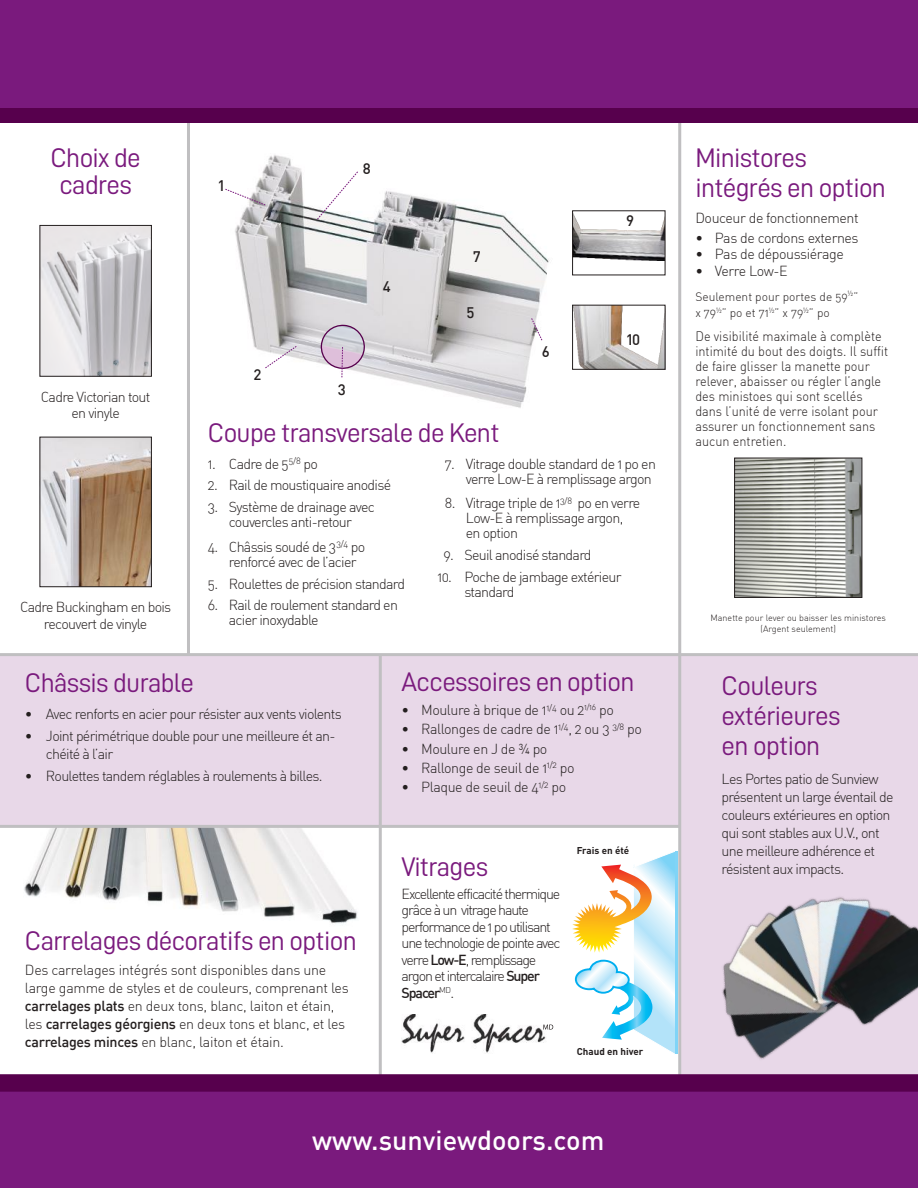
<style>
.page{position:relative;width:918px;height:1188px;background:#fff}
.page>*{position:absolute;margin:0;border:0;box-sizing:border-box;transform-origin:0 0}
.t1{font:27px/30px "D DIN";letter-spacing:-.025em;color:#7a1a7d}
.t2{font:500 27px "DIN";color:#fff}
.t3{font:500 15px "DIN";color:#241f1f}
.t4{font:14.25px/15px "DIN Light Alternate";letter-spacing:-.05em;color:#241f1f}
.t5{font:14.25px/18px "DIN Light Alternate";letter-spacing:-.02em;color:#241f1f}
.t6{font:14.25px "DIN Light Alternate";letter-spacing:-.03em;color:#241f1f}
.t7{font:14.25px/16.5px "DIN Light Alternate";letter-spacing:-.08em;color:#241f1f}
.t8{font:500 14.25px "DIN";letter-spacing:-.08em;color:#241f1f}
.t9{font:13.5px/15px "DIN Light Alternate";color:#241f1f;scale:.94 1}
.t10{font:12px/16.5px "DIN Light Alternate";color:#241f1f}
.t11{font:700 9.9px "DIN";color:#241f1f}
.t12{font:9px/11.1px "DIN Light Alternate";color:#241f1f;text-align:center}
.s1{font-family:"DIN";font-weight:500}
.s2{font-family:"DIN Light Alternate";font-weight:400}
</style>
<div class="page">
<img style="left:225px;top:155px;width:363px;height:253px">
<svg style="left:317px;top:171px;width:41px;height:49px"></svg>
<svg style="left:265px;top:346px;width:32px;height:23px"></svg>
<svg style="left:531px;top:318px;width:12px;height:23px"></svg>
<svg style="left:319px;top:323px;width:47px;height:55px"></svg>
<img style="left:574px;top:213px;width:89px;height:48px">
<div style="left:572px;top:211px;width:93px;height:64px;border:1px solid #241f1f"></div>
<img style="left:574px;top:307px;width:89px;height:61px">
<div style="left:572px;top:305px;width:93px;height:65px;border:1px solid #241f1f"></div>
<svg style="left:225px;top:189px;width:41px;height:17px"></svg>
<div style="left:0;top:656px;width:695px;height:169px;background:#e8d8e8"></div>
<div style="left:0;top:0;width:918px;height:110px;background:#7a1a7d"></div>
<div style="left:680px;top:655px;width:238px;height:435px;background:#e8d8e8"></div>
<img style="left:24px;top:828px;width:333px;height:96px">
<hr style="left:187px;top:118px;width:3px;height:537px;background:#c0bfc1">
<hr style="left:678px;top:120px;width:3px;height:955px;background:#c0bfc1">
<hr style="left:379px;top:655px;width:3px;height:421px;background:#c0bfc1">
<hr style="left:0;top:653px;width:918px;height:3px;background:#c0bfc1">
<hr style="left:0;top:825px;width:680px;height:3px;background:#c0bfc1">
<div style="left:0;top:1092px;width:918px;height:96px;background:#7a1a7d"></div>
<img style="left:42px;top:227px;width:108px;height:147px">
<div style="left:40px;top:225px;width:112px;height:151px;border:1px solid #241f1f"></div>
<img style="left:42px;top:439px;width:108px;height:146px">
<div style="left:40px;top:437px;width:112px;height:150px;border:1px solid #241f1f"></div>
<svg style="left:572px;top:851px;width:106px;height:203px"></svg>
<img style="left:402px;top:1014px;width:148px;height:39px">
<svg style="left:543px;top:1025px;width:10px;height:5px"></svg>
<img style="left:722px;top:897px;width:196px;height:162px">
<div style="left:0;top:108px;width:918px;height:15px;background:#57004d"></div>
<svg style="left:0;top:1074px;width:918px;height:18px;background:#590350"></svg>
<img style="left:736px;top:460px;width:124px;height:136px">
<div style="left:734px;top:458px;width:128px;height:140px;border:1px solid #241f1f"></div>
<h1 class="t1" style="left:50px;top:144px;width:92px;line-height:27px;text-align:center">Choix de cadres</h1>
<p class="t4" style="left:41px;top:388px;width:111px;line-height:16.5px;text-align:center">Cadre Victorian tout en vinyle</p>
<p class="t4" style="left:20px;top:599px;width:153px;line-height:16.5px;text-align:center">Cadre Buckingham en bois recouvert de vinyle</p>
<p class="t3" style="left:217px;top:176px;width:9px">1</p>
<p class="t3" style="left:254px;top:365px;width:9px">2</p>
<p class="t3" style="left:363px;top:159px;width:9px">8</p>
<p class="t3" style="left:338px;top:380px;width:9px">3</p>
<p class="t3" style="left:383px;top:277px;width:9px">4</p>
<p class="t3" style="left:473px;top:247px;width:9px">7</p>
<p class="t3" style="left:466px;top:303px;width:9px">5</p>
<p class="t3" style="left:542px;top:342px;width:9px">6</p>
<p class="t3" style="left:626px;top:211px;width:9px">9</p>
<p class="t3" style="left:626px;top:330px;width:16px">10</p>
<h1 class="t1" style="left:208px;top:418px;width:293px">Coupe transversale de Kent</h1>
<p class="t4" style="left:208px;top:456px;width:112px">1. Cadre de 5<sup>5/8</sup> po</p>
<p class="t4" style="left:208px;top:478px;width:185px">2. Rail de moustiquaire anodisé</p>
<p class="t4" style="left:208px;top:499px;width:168px;text-align:center">3. Système de drainage avec couvercles anti-retour</p>
<p class="t4" style="left:229px;top:539px;width:138px;text-indent:-21px">4. Châssis soudé de 3<sup>3/4</sup> po renforcé avec de l’acier</p>
<p class="t4" style="left:208px;top:576px;width:199px">5. Roulettes de précision standard</p>
<p class="t4" style="left:229px;top:598px;width:171px;text-indent:-21px">6. Rail de roulement standard en acier inoxydable</p>
<p class="t4" style="left:445px;top:456px;width:213px;text-align:right">7. Vitrage double standard de 1 po en verre Low-E à remplissage argon</p>
<p class="t4" style="left:466px;top:496px;width:176px;text-indent:-21px">8. Vitrage triple de 1<sup>3/8</sup> po en verre<br>Low-E à remplissage argon, en option</p>
<p class="t4" style="left:443px;top:547px;width:150px">9. Seuil anodisé standard</p>
<p class="t4" style="left:464px;top:569px;width:159px;text-indent:-27px">10. Poche de jambage extérieur standard</p>
<h1 class="t1" style="left:25px;top:667px;width:171px">Châssis durable</h1>
<p class="t4" style="left:25px;top:706px;width:318px">• Avec renforts en acier pour résister aux vents violents</p>
<p class="t4" style="left:46px;top:727px;width:291px;line-height:18px;text-indent:-21px">• Joint périmétrique double pour une meilleure ét an&shy;chéité à l’air</p>
<p class="t4" style="left:25px;top:768px;width:299px">• Roulettes tandem réglables à roulements à billes.</p>
<h1 class="t1" style="left:25px;top:926px;width:333px">Carrelages décoratifs en option</h1>
<p class="t5" style="left:25px;top:961px;width:325px">Des carrelages intégrés sont disponibles dans une large gamme de styles et de couleurs, comprenant les <span class="s1">carrelages plats</span> en deux tons, blanc, laiton et étain, les <span class="s1">carrelages géorgiens</span> en deux tons et blanc, et les <span class="s1">carrelages minces</span> en blanc, laiton et étain.</p>
<h1 class="t1" style="left:402px;top:667px;width:234px">Accessoires en option</h1>
<p class="t6" style="left:402px;top:701px;width:214px">• Moulure à brique de 1<sup>1/4</sup> ou 2<sup>1/16</sup> po</p>
<p class="t6" style="left:402px;top:720px;width:242px">• Rallonges de cadre de 1<sup>1/4</sup>, 2 ou 3 <sup>3/8</sup> po</p>
<p class="t6" style="left:402px;top:740px;width:147px">• Moulure en J de ¾ po</p>
<p class="t6" style="left:402px;top:759px;width:175px">• Rallonge de seuil de 1<sup>1/2</sup> po</p>
<p class="t6" style="left:402px;top:778px;width:166px">• Plaque de seuil de 4<sup>1/2</sup> po</p>
<h1 class="t1" style="left:402px;top:851px;width:88px">Vitrages</h1>
<p class="t7" style="left:402px;top:885px;width:160px">Excellente efficacité thermique grâce à un vitrage haute performance de 1 po utilisant une technologie de pointe avec verre <span class="s1">Low-E</span>, remplissage argon et intercalaire <span class="s1">Super</span></p>
<p class="t8" style="left:402px;top:984px;width:54px">Spacer<sup>MD</sup><span class="s2">.</span></p>
<p class="t11" style="left:577px;top:844px;width:54px">Frais en été</p>
<p class="t11" style="left:577px;top:1045px;width:68px">Chaud en hiver</p>
<h1 class="t2" style="left:312px;top:1123px;width:294px">www.sunviewdoors.com</h1>
<h1 class="t1" style="left:695px;top:142px;width:192px">Ministores intégrés en option</h1>
<p class="t6" style="left:695px;top:209px;width:165px">Douceur de fonctionnement</p>
<p class="t6" style="left:695px;top:229px;width:165px">• Pas de cordons externes</p>
<p class="t6" style="left:695px;top:245px;width:150px">• Pas de dépoussiérage</p>
<p class="t6" style="left:695px;top:262px;width:94px">• Verre Low-E</p>
<p class="t10" style="left:695px;top:288px;width:164px">Seulement pour portes de 59<sup>½</sup>” x 79<sup>½</sup>” po et 71<sup>½</sup>” x 79<sup>½</sup>” po</p>
<p class="t9" style="left:695px;top:329px;width:207px">De visibilité maximale à complète intimité du bout des doigts. Il suffit de faire glisser la manette pour relever, abaisser ou régler l’angle des ministoes qui sont scellés dans l’unité de verre isolant pour assurer un fonctionnement sans aucun entretien.</p>
<p class="t12" style="left:711px;top:612px;width:177px">Manette pour lever ou baisser les ministores (Argent seulement)</p>
<h1 class="t1" style="left:722px;top:670px;width:120px">Couleurs extérieures en option</h1>
<p class="t4" style="left:722px;top:770px;width:173px;line-height:18px">Les Portes patio de Sunview présentent un large éventail de couleurs extérieures en option qui sont stables aux U.V., ont une meilleure adhérence et résistent aux impacts.</p>
</div>
